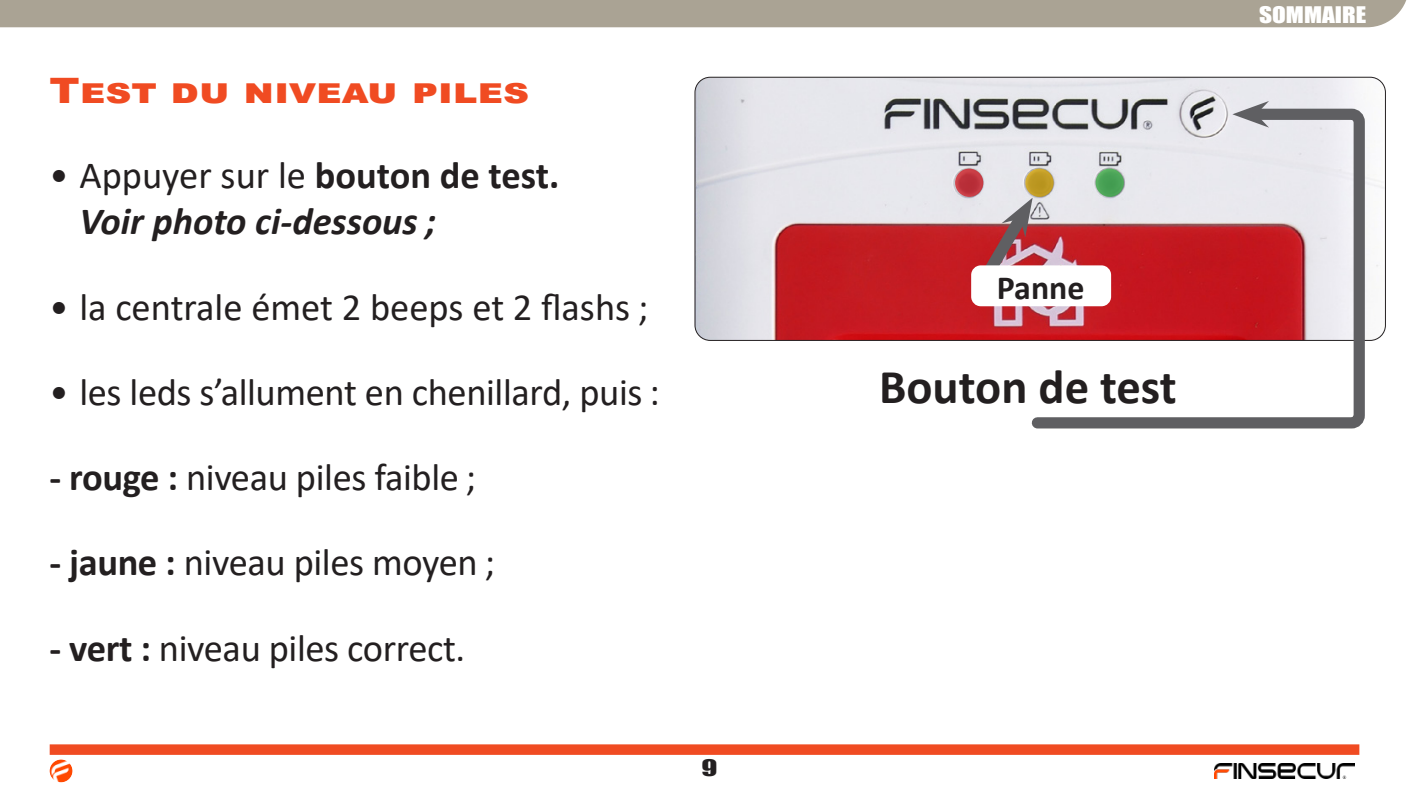
<style>
.page{position:relative;width:1409px;height:794px;background:#fff}
.page>*{position:absolute;margin:0;border:0;box-sizing:border-box;transform-origin:0 0}
.t1{font:700 48.65px "Calibri";color:#231f20}
.puce{font:38.5px "Calibri";letter-spacing:-.01em;color:#231f20}
.t2{font:italic 700 38.5px/45.5px "Calibri";color:#231f20}
._2018_TITRE_1_ROUGE{font:900 35px "Arial";color:#f04b22;scale:1.2 1}
.t3{font:700 33.95px "Calibri";color:#231f20}
.t4{font:21px "Impact";color:#fff;scale:1.2 1}
.t5{font:21px "Impact";color:#231f20;scale:1.4 1}
.s1{font-weight:400;font-style:normal}
.s2{font-style:normal}
.s3{font-weight:700}
</style>
<div class="page">
<img style="left:1214px;top:763px;width:141px;height:15px">
<img style="left:50px;top:759px;width:22px;height:23px;border-radius:11px">
<div style="left:50px;top:744px;width:1309px;height:11px;background:#f04b22"></div>
<div style="left:0;top:0;width:1407px;height:27px;background:#aaa394"></div>
<img style="left:696px;top:77px;width:689px;height:263px">
<svg style="left:963px;top:198px;width:63px;height:106px;background:#bb7177"></svg>
<div style="left:971px;top:265px;width:140px;height:41px;background:#fff;border-radius:10px"></div>
<svg style="left:1026px;top:103px;width:344px;height:326px"></svg>
<svg style="left:1232px;top:101px;width:37px;height:27px"></svg>
<div style="left:955px;top:169px;width:28px;height:28px;background:linear-gradient(to right,#c43b43,#bf353e);border-radius:50%"></div>
<svg style="left:1025px;top:169px;width:28px;height:28px"></svg>
<svg style="left:1095px;top:169px;width:29px;height:28px"></svg>
<p class="_2018_TITRE_1_ROUGE" style="left:50px;top:65px;width:401px">Test du niveau piles</p>
<p class="t2" style="left:79px;top:151px;width:481px;text-indent:-30px"><span class="s1">• Appuyer sur le</span> <span class="s2">bouton de test.<br></span>Voir photo ci-dessous ;</p>
<p class="puce" style="left:50px;top:280px;width:600px">• la centrale émet 2 beeps et 2 flashs ;</p>
<p class="puce" style="left:50px;top:365px;width:612px">• les leds s’allument en chenillard, puis :</p>
<p class="puce" style="left:50px;top:450px;width:428px"><span class="s3">- rouge :</span> niveau piles faible ;</p>
<p class="puce" style="left:50px;top:536px;width:447px"><span class="s3">- jaune :</span> niveau piles moyen ;</p>
<p class="puce" style="left:50px;top:621px;width:417px"><span class="s3">- vert :</span> niveau piles correct.</p>
<p class="t5" style="left:701px;top:751px;width:13px">9</p>
<p class="t4" style="left:1259px;top:-2px;width:91px">SOMMAIRE</p>
<p class="t3" style="left:997px;top:263px;width:89px">Panne</p>
<p class="t1" style="left:879px;top:352px;width:299px">Bouton de test</p>
</div>
